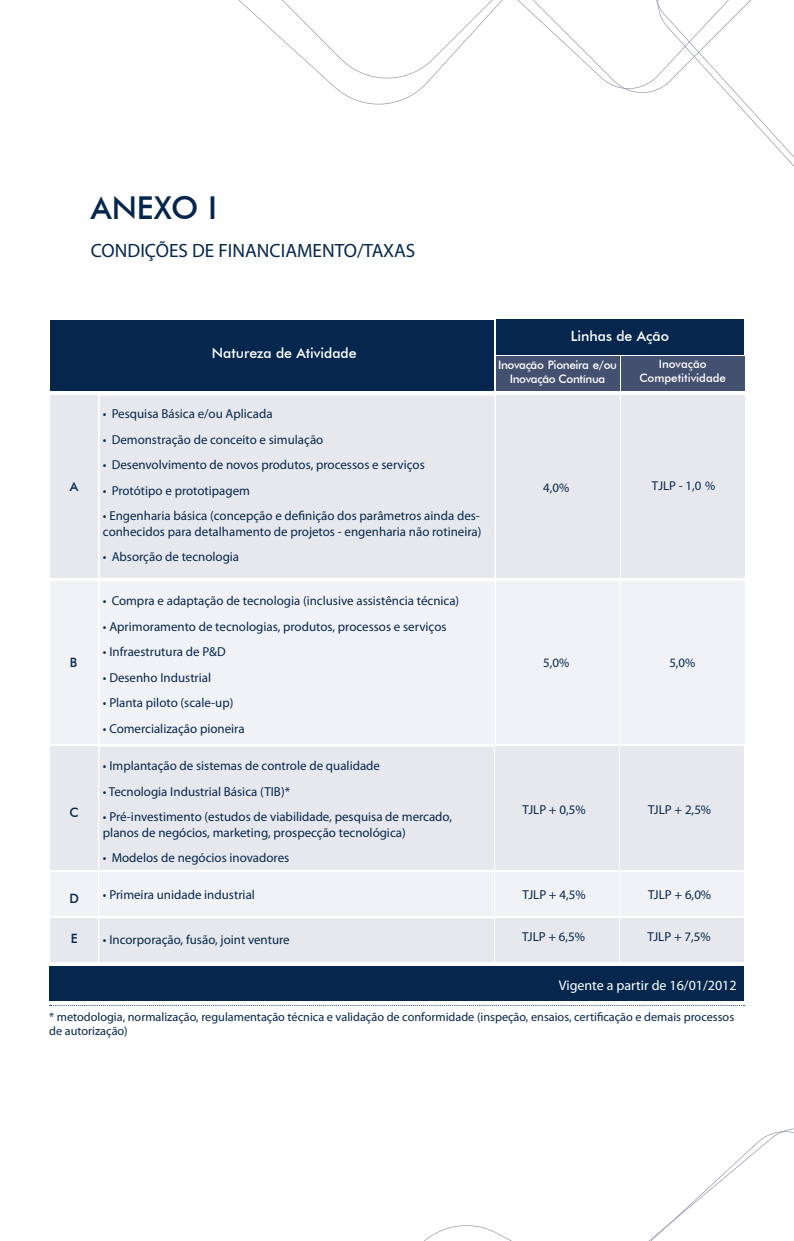
<style>
.page{position:relative;width:794px;height:1241px;background:#fff}
.page>*{position:absolute;margin:0;border:0;box-sizing:border-box;transform-origin:0 0}
.t1{font:500 31.5px "Futura BT";color:#05274d}
.t2{font:19.25px "Myriad Pro";color:#05274d}
.t3{font:500 14.17px "Futura BT";color:#fff}
.t4{font:14px "Myriad Pro";color:#fff}
.t5{font:12.95px/15.6px "Myriad Pro";color:#05274d}
.t6{font:12.78px "Myriad Pro";color:#05274d}
.t7{font:500 12.78px "Futura BT";color:#05274d}
.nota_de_rodape{font:12.25px/14.7px "Myriad Pro";color:#05274d}
.t8{font:500 11.72px/13.7px "Futura BT";letter-spacing:-.03em;color:#fff;text-align:center}
.t9{font:500 11.55px/13.8px "Futura BT";color:#fff;text-align:center}
</style>
<div class="page">
<svg style="left:425px;top:1128px;width:369px;height:112px"></svg>
<svg style="left:238px;top:0;width:264px;height:104px"></svg>
<svg style="left:517px;top:0;width:277px;height:167px"></svg>
<div style="left:50px;top:395px;width:48px;height:182px;background:#e6e8ed"></div>
<div style="left:51px;top:319px;width:443px;height:71px;background:#05274d"></div>
<div style="left:49px;top:965px;width:695px;height:35px;background:#05274d"></div>
<div style="left:496px;top:319px;width:248px;height:36px;background:#05274d"></div>
<div style="left:100px;top:395px;width:394px;height:182px;background:#e6e8ed"></div>
<div style="left:496px;top:395px;width:123px;height:182px;background:#e6e8ed"></div>
<div style="left:496px;top:356px;width:123px;height:34px;background:#435070"></div>
<div style="left:621px;top:395px;width:123px;height:182px;background:#e6e8ed"></div>
<div style="left:621px;top:356px;width:123px;height:34px;background:#435070"></div>
<div style="left:50px;top:746px;width:47px;height:123px;background:#e6e8ed"></div>
<div style="left:99px;top:747px;width:395px;height:122px;background:#e6e8ed"></div>
<div style="left:495px;top:746px;width:124px;height:123px;background:#e6e8ed"></div>
<div style="left:620px;top:746px;width:124px;height:123px;background:#e6e8ed"></div>
<div style="left:50px;top:581px;width:48px;height:163px;background:#f1f2f6"></div>
<div style="left:100px;top:582px;width:394px;height:162px;background:#f1f2f6"></div>
<div style="left:496px;top:581px;width:123px;height:163px;background:#f1f2f6"></div>
<div style="left:621px;top:581px;width:123px;height:163px;background:#f1f2f6"></div>
<div style="left:50px;top:872px;width:47px;height:43px;background:#f1f2f6"></div>
<div style="left:495px;top:872px;width:124px;height:43px;background:#f1f2f6"></div>
<div style="left:620px;top:872px;width:124px;height:43px;background:#f1f2f6"></div>
<div style="left:50px;top:918px;width:47px;height:43px;background:#e6e8ed"></div>
<svg style="left:99px;top:872px;width:395px;height:89px"></svg>
<div style="left:495px;top:918px;width:124px;height:43px;background:#e6e8ed"></div>
<div style="left:620px;top:918px;width:124px;height:43px;background:#e6e8ed"></div>
<p class="t1" style="left:91px;top:189px;width:128px">ANEXO I</p>
<p class="t2" style="left:91px;top:238px;width:326px">CONDIÇÕES DE FINANCIAMENTO/TAXAS</p>
<p class="t3" style="left:212px;top:344px;width:146px">Natureza de Atividade</p>
<p class="t3" style="left:571px;top:328px;width:100px">Linhas de Ação</p>
<p class="t9" style="left:639px;top:357px;width:88px">Inovação<br>Competitividade</p>
<p class="t8" style="left:498px;top:358px;width:121px">Inovação Pioneira e/ou<br>Inovação Contínua</p>
<p class="t5" style="left:103px;top:406px;width:171px">• Pesquisa Básica e/ou Aplicada</p>
<p class="t5" style="left:103px;top:431px;width:222px">• Demonstração de conceito e simulação</p>
<p class="t5" style="left:103px;top:457px;width:323px">• Desenvolvimento de novos produtos, processos e serviços</p>
<p class="t5" style="left:103px;top:482px;width:149px">• Protótipo e prototipagem</p>
<p class="t5" style="left:103px;top:508px;width:380px">• Engenharia básica (concepção e definição dos parâmetros ainda des&shy;conhecidos para detalhamento de projetos - engenharia não rotineira)</p>
<p class="t5" style="left:103px;top:549px;width:138px">• Absorção de tecnologia</p>
<p class="t7" style="left:70px;top:479px;width:10px">A</p>
<p class="t6" style="left:543px;top:479px;width:28px">4,0%</p>
<p class="t6" style="left:652px;top:478px;width:65px">TJLP - 1,0 %</p>
<p class="t5" style="left:103px;top:593px;width:358px">• Compra e adaptação de tecnologia (inclusive assistência técnica)</p>
<p class="t5" style="left:103px;top:618px;width:345px">• Aprimoramento de tecnologias, produtos, processos e serviços</p>
<p class="t5" style="left:103px;top:644px;width:124px">• Infraestrutura de P&amp;D</p>
<p class="t5" style="left:103px;top:669px;width:110px">• Desenho Industrial</p>
<p class="t5" style="left:103px;top:695px;width:132px">• Planta piloto (scale-up)</p>
<p class="t5" style="left:103px;top:720px;width:143px">• Comercialização pioneira</p>
<p class="t5" style="left:103px;top:757px;width:279px">• Implantação de sistemas de controle de qualidade</p>
<p class="t5" style="left:103px;top:783px;width:189px">• Tecnologia Industrial Básica (TIB)*</p>
<p class="t5" style="left:103px;top:808px;width:351px">• Pré-investimento (estudos de viabilidade, pesquisa de mercado, planos de negócios, marketing, prospecção tecnológica)</p>
<p class="t5" style="left:103px;top:849px;width:188px">• Modelos de negócios inovadores</p>
<p class="t5" style="left:103px;top:886px;width:153px">• Primeira unidade industrial</p>
<p class="t5" style="left:103px;top:931px;width:188px">• Incorporação, fusão, joint venture</p>
<p class="t7" style="left:70px;top:655px;width:9px">B</p>
<p class="t6" style="left:543px;top:654px;width:28px">5,0%</p>
<p class="t6" style="left:669px;top:654px;width:28px">5,0%</p>
<p class="t5" style="left:522px;top:801px;width:65px">TJLP + 0,5%</p>
<p class="t5" style="left:648px;top:801px;width:65px">TJLP + 2,5%</p>
<p class="t7" style="left:69px;top:805px;width:11px">C</p>
<p class="t5" style="left:522px;top:886px;width:65px">TJLP + 4,5%</p>
<p class="t5" style="left:522px;top:928px;width:65px">TJLP + 6,5%</p>
<p class="t5" style="left:648px;top:886px;width:65px">TJLP + 6,0%</p>
<p class="t5" style="left:647px;top:928px;width:65px">TJLP + 7,5%</p>
<p class="t7" style="left:69px;top:890px;width:11px">D</p>
<p class="t7" style="left:71px;top:930px;width:8px">E</p>
<p class="t4" style="left:559px;top:976px;width:179px">Vigente a partir de 16/01/2012</p>
<p class="nota_de_rodape" style="left:49px;top:1008px;width:686px">* metodologia, normalização, regulamentação técnica e validação de conformidade (inspeção, ensaios, certificação e demais processos de autorização)</p>
</div>
